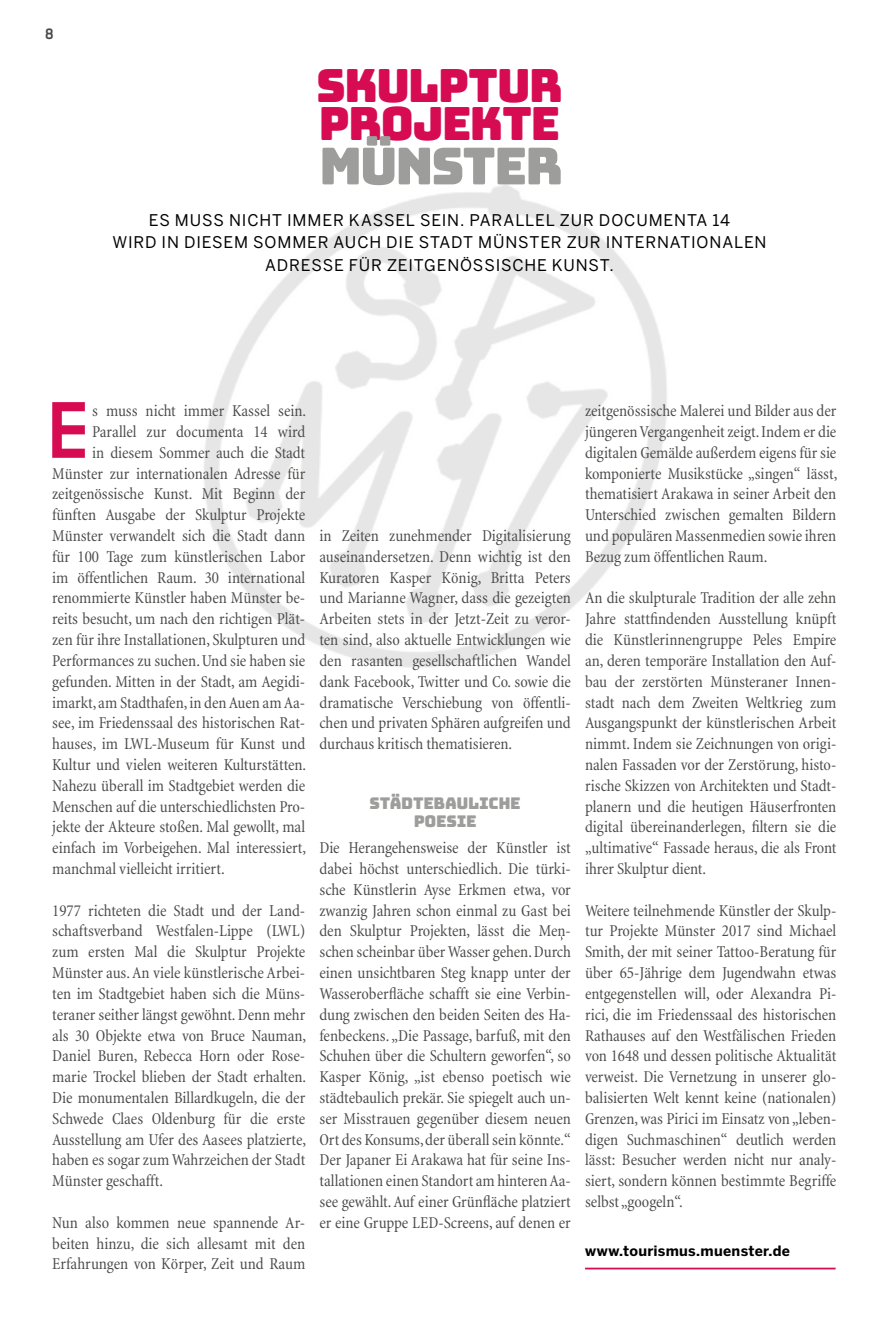
<style>
.page{position:relative;width:879px;height:1333px;background:#fff}
.page>*{position:absolute;margin:0;border:0;box-sizing:border-box;transform-origin:0 0}
.t1{font:700 90.4px "Regular";color:#d60b52}
.t2{font:51px "Bungee";letter-spacing:-.045em;color:#9d9d9c}
.t3{font:45.8px/37.4px "Bungee";letter-spacing:-.04em;color:#d60b52}
.t4{font:700 17px "Regular";color:#4a4a49}
.t5{font:condensed 16.8px/20.8px "Minion";letter-spacing:-.005em;color:#4a4a49;text-align:justify}
.t6{font:16.2px/18px "Bungee";letter-spacing:-.02em;color:#9d9d9c;text-align:center}
.t7{font:16px/22px "Benton Sans";letter-spacing:.05em;color:#000;text-align:center}
.t8{font:700 14.2px "Benton Sans";letter-spacing:.02em;color:#000}
</style>
<div class="page">
<img style="left:204px;top:184px;width:463px;height:484px">
<hr style="left:585px;top:1267px;width:250px;height:2px;background:#d60b52">
<p class="t4" style="left:45px;top:24px;width:10px">8</p>
<h3 class="t3" style="left:316px;top:68px;width:248px">SKULPTUR<br>PROJEKTE</h3>
<h2 class="t2" style="left:319px;top:137px;width:245px">MÜNSTER</h2>
<p class="t7" style="left:112px;top:209px;width:655px">ES MUSS NICHT IMMER KASSEL SEIN. PARALLEL ZUR DOCUMENTA 14<br>WIRD IN DIESEM SOMMER AUCH DIE STADT MÜNSTER ZUR INTERNATIONALEN<br>ADRESSE FÜR ZEITGENÖSSISCHE KUNST.</p>
<h1 class="t1" style="left:48px;top:381px;width:46px">E</h1>
<p class="t5" style="left:92px;top:401px;width:215px">s muss nicht immer Kassel sein.</p>
<p class="t5" style="left:92px;top:421px;width:214px">Parallel zur documenta 14 wird</p>
<p class="t5" style="left:92px;top:442px;width:214px">in diesem Sommer auch die Stadt</p>
<p class="t5" style="left:52px;top:463px;width:254px">Münster zur internationalen Adresse für</p>
<p class="t5" style="left:52px;top:484px;width:254px">zeitgenössische Kunst. Mit Beginn der</p>
<p class="t5" style="left:52px;top:505px;width:254px">fünften Ausgabe der Skulptur Projekte</p>
<p class="t5" style="left:52px;top:525px;width:254px">Münster verwandelt sich die Stadt dann</p>
<p class="t5" style="left:52px;top:546px;width:254px">für 100 Tage zum künstlerischen Labor</p>
<p class="t5" style="left:52px;top:567px;width:254px">im öffentlichen Raum. 30 international</p>
<p class="t5" style="left:52px;top:588px;width:254px">renommierte Künstler haben Münster be-</p>
<p class="t5" style="left:52px;top:609px;width:254px">reits besucht, um nach den richtigen Plät-</p>
<p class="t5" style="left:52px;top:629px;width:254px">zen für ihre Installationen, Skulpturen und</p>
<p class="t5" style="left:52px;top:650px;width:254px">Performances zu suchen. Und sie haben sie</p>
<p class="t5" style="left:52px;top:671px;width:254px">gefunden. Mitten in der Stadt, am Aegidi-</p>
<p class="t5" style="left:52px;top:692px;width:254px">imarkt, am Stadthafen, in den Auen am Aa-</p>
<p class="t5" style="left:52px;top:713px;width:254px">see, im Friedenssaal des historischen Rat-</p>
<p class="t5" style="left:52px;top:733px;width:254px">hauses, im LWL-Museum für Kunst und</p>
<p class="t5" style="left:52px;top:754px;width:255px">Kultur und vielen weiteren Kulturstätten.</p>
<p class="t5" style="left:52px;top:775px;width:254px">Nahezu überall im Stadtgebiet werden die</p>
<p class="t5" style="left:52px;top:796px;width:254px">Menschen auf die unterschiedlichsten Pro-</p>
<p class="t5" style="left:52px;top:817px;width:254px">jekte der Akteure stoßen. Mal gewollt, mal</p>
<p class="t5" style="left:52px;top:837px;width:255px">einfach im Vorbeigehen. Mal interessiert,</p>
<p class="t5" style="left:52px;top:858px;width:174px">manchmal vielleicht irritiert.</p>
<p class="t5" style="left:52px;top:900px;width:255px">1977 richteten die Stadt und der Land&shy;schaftsverband Westfalen-Lippe (LWL) zum ersten Mal die Skulptur Projekte Münster aus. An viele künstlerische Arbei&shy;ten im Stadtgebiet haben sich die Müns&shy;teraner seither längst gewöhnt. Denn mehr als 30 Objekte etwa von Bruce Nauman, Daniel Buren, Rebecca Horn oder Rose&shy;marie Trockel blieben der Stadt erhalten.<br>Die monumentalen Billardkugeln, die der Schwede Claes Oldenburg für die erste Ausstellung am Ufer des Aasees platzierte, haben es sogar zum Wahrzeichen der Stadt Münster geschafft.</p>
<p class="t5" style="left:52px;top:1212px;width:254px">Nun also kommen neue spannende Ar&shy;beiten hinzu, die sich allesamt mit den Erfahrungen von Körper, Zeit und Raum</p>
<p class="t5" style="left:319px;top:525px;width:253px">in Zeiten zunehmender Digitalisierung auseinandersetzen. Denn wichtig ist den Kuratoren Kasper König, Britta Peters und Marianne Wagner, dass die gezeigten Arbeiten stets in der Jetzt-Zeit zu veror&shy;ten sind, also aktuelle Entwicklungen wie den rasanten gesellschaftlichen Wandel dank Facebook, Twitter und Co. sowie die dramatische Verschiebung von öffentli&shy;chen und privaten Sphären aufgreifen und durchaus kritisch thematisieren.</p>
<p class="t6" style="left:369px;top:794px;width:153px">STÄDTEBAULICHE<br>POESIE</p>
<p class="t5" style="left:319px;top:837px;width:253px">Die Herangehensweise der Künstler ist dabei höchst unterschiedlich. Die türki&shy;sche Künstlerin Ayse Erkmen etwa, vor zwanzig Jahren schon einmal zu Gast bei den Skulptur Projekten, lässt die Men&shy;schen scheinbar über Wasser gehen. Durch einen unsichtbaren Steg knapp unter der Wasseroberfläche schafft sie eine Verbin&shy;dung zwischen den beiden Seiten des Ha&shy;fenbeckens. „Die Passage, barfuß, mit den Schuhen über die Schultern geworfen“, so Kasper König, „ist ebenso poetisch wie städtebaulich prekär. Sie spiegelt auch un&shy;ser Misstrauen gegenüber diesem neuen Ort des Konsums, der überall sein könnte.“ Der Japaner Ei Arakawa hat für seine Ins&shy;tallationen einen Standort am hinteren Aa&shy;see gewählt. Auf einer Grünfläche platziert er eine Gruppe LED-Screens, auf denen er</p>
<p class="t5" style="left:585px;top:401px;width:254px">zeitgenössische Malerei und Bilder aus der jüngeren Vergangenheit zeigt. Indem er die digitalen Gemälde außerdem eigens für sie komponierte Musikstücke „singen“ lässt, thematisiert Arakawa in seiner Arbeit den Unterschied zwischen gemalten Bildern und populären Massenmedien sowie ihren Bezug zum öffentlichen Raum.</p>
<p class="t5" style="left:585px;top:588px;width:253px">An die skulpturale Tradition der alle zehn Jahre stattfindenden Ausstellung knüpft die Künstlerinnengruppe Peles Empire an, deren temporäre Installation den Auf&shy;bau der zerstörten Münsteraner Innen&shy;stadt nach dem Zweiten Weltkrieg zum Ausgangspunkt der künstlerischen Arbeit nimmt. Indem sie Zeichnungen von origi&shy;nalen Fassaden vor der Zerstörung, histo&shy;rische Skizzen von Architekten und Stadt&shy;planern und die heutigen Häuserfronten digital übereinanderlegen, filtern sie die „ultimative“ Fassade heraus, die als Front ihrer Skulptur dient.</p>
<p class="t5" style="left:585px;top:900px;width:253px">Weitere teilnehmende Künstler der Skulp&shy;tur Projekte Münster 2017 sind Michael Smith, der mit seiner Tattoo-Beratung für über 65-Jährige dem Jugendwahn etwas entgegenstellen will, oder Alexandra Pi&shy;rici, die im Friedenssaal des historischen Rathauses auf den Westfälischen Frieden von 1648 und dessen politische Aktualität verweist. Die Vernetzung in unserer glo&shy;balisierten Welt kennt keine (nationalen)<br>Grenzen, was Pirici im Einsatz von „leben&shy;digen Suchmaschinen“ deutlich werden lässt: Besucher werden nicht nur analy&shy;siert, sondern können bestimmte Begriffe selbst „googeln“.</p>
<p class="t8" style="left:585px;top:1242px;width:207px">www.tourismus.muenster.de</p>
</div>
